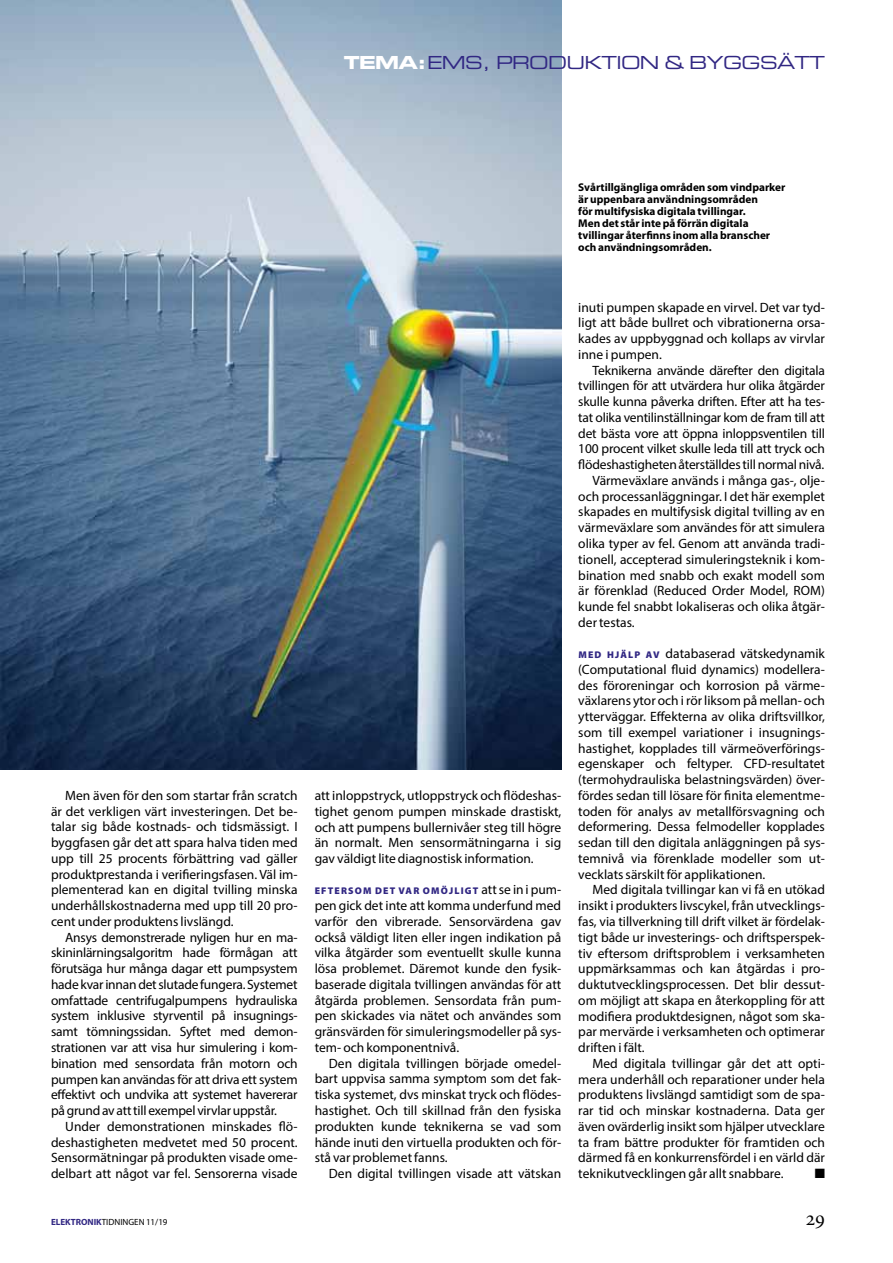
<style>
.page{position:relative;width:893px;height:1263px;background:#fff}
.page>*{position:absolute;margin:0;border:0;box-sizing:border-box;transform-origin:0 0}
.t1{font:18px "Eurostile Extended Two";letter-spacing:-.04em;color:#312783}
.t2{font:13.5px/15.8px "Myriad Pro";color:#000;text-align:justify}
.t3{font:13.5px "Zapf Dingbats ITC";color:#000}
.t4{font:700 11.25px/12px "Myriad Pro";color:#000}
.t5{font:900 9.75px "Myriad Pro";letter-spacing:.12em;color:#312783}
.t6{font:9px "Myriad Pro";color:#000}
.s1{font-family:"Eurostile Bold Extended Two";color:#fff}
.s2{font-weight:700;color:#312783}
.s3{font-weight:400;font-size:13.5px;color:#000}
.s4{font-weight:900;font-size:9.75px;color:#312783}
</style>
<div class="page">
<img style="left:0;top:0;width:561px;height:770px">
<h1 class="t1" style="left:344px;top:51px;width:483px"><span class="s1">TEMA:</span>EMS, PRODUKTION &amp; BYGGSÄTT</h1>
<p class="t4" style="left:578px;top:181px;width:209px">Svårtillgängliga områden som vindparker är uppenbara användningsområden<br>för multifysiska digitala tvillingar.<br>Men det står inte på förrän digitala tvillingar återfinns inom alla branscher och användningsområden.</p>
<p class="t2" style="left:51px;top:787px;width:248px;text-indent:14px">Men även för den som startar från scratch är det verkligen värt investeringen. Det be&shy;talar sig både kostnads- och tidsmässigt. I byggfasen går det att spara halva tiden med upp till 25 procents förbättring vad gäller produktprestanda i verifieringsfasen. Väl im&shy;plementerad kan en digital tvilling minska underhållskostnaderna med upp till 20 pro&shy;cent under produktens livslängd.</p>
<p class="t2" style="left:51px;top:929px;width:248px;text-indent:14px">Ansys demonstrerade nyligen hur en ma&shy;skininlärningsalgoritm hade förmågan att förutsäga hur många dagar ett pumpsystem hade kvar innan det slutade fungera. Systemet omfattade centrifugalpumpens hydrauliska system inklusive styrventil på insugnings&shy;samt tömningssidan. Syftet med demon&shy;strationen var att visa hur simulering i kom&shy;bination med sensordata från motorn och pumpen kan användas för att driva ett system effektivt och undvika att systemet havererar på grund av att till exempel virvlar uppstår.</p>
<p class="t2" style="left:51px;top:1118px;width:248px;text-indent:14px">Under demonstrationen minskades flö&shy;deshastigheten medvetet med 50 procent.<br>Sensormätningar på produkten visade ome&shy;delbart att något var fel. Sensorerna visade</p>
<p class="t6" style="left:51px;top:1216px;width:118px"><span class="s2">ELEKTRONIK</span>TIDNINGEN 11/19</p>
<p class="t2" style="left:315px;top:787px;width:248px">att inloppstryck, utloppstryck och flödeshas&shy;tighet genom pumpen minskade drastiskt, och att pumpens bullernivåer steg till högre än normalt. Men sensormätningarna i sig gav väldigt lite diagnostisk information.</p>
<p class="t5" style="left:315px;top:885px;width:248px">EFTERSOM DET VAR OMÖJLIGT <span class="s3">att se in i pum-</span></p>
<p class="t2" style="left:315px;top:897px;width:248px">pen gick det inte att komma underfund med varför den vibrerade. Sensorvärdena gav också väldigt liten eller ingen indikation på vilka åtgärder som eventuellt skulle kunna lösa problemet. Däremot kunde den fysik&shy;baserade digitala tvillingen användas för att åtgärda problemen. Sensordata från pum&shy;pen skickades via nätet och användes som gränsvärden för simuleringsmodeller på sys&shy;tem- och komponentnivå.</p>
<p class="t2" style="left:315px;top:1055px;width:248px;text-indent:14px">Den digitala tvillingen började omedel&shy;bart uppvisa samma symptom som det fak&shy;tiska systemet, dvs minskat tryck och flödes&shy;hastighet. Och till skillnad från den fysiska produkten kunde teknikerna se vad som hände inuti den virtuella produkten och för&shy;stå var problemet fanns.</p>
<p class="t2" style="left:329px;top:1165px;width:234px">Den digital tvillingen visade att vätskan</p>
<p class="t2" style="left:578px;top:299px;width:248px">inuti pumpen skapade en virvel. Det var tyd&shy;ligt att både bullret och vibrationerna orsa&shy;kades av uppbyggnad och kollaps av virvlar inne i pumpen.</p>
<p class="t2" style="left:593px;top:362px;width:234px">Teknikerna använde därefter den digitala</p>
<p class="t2" style="left:578px;top:378px;width:248px">tvillingen för att utvärdera hur olika åtgärder</p>
<p class="t2" style="left:578px;top:394px;width:248px">skulle kunna påverka driften. Efter att ha tes-</p>
<p class="t2" style="left:578px;top:409px;width:248px">tat olika ventilinställningar kom de fram till att</p>
<p class="t2" style="left:578px;top:425px;width:248px">det bästa vore att öppna inloppsventilen till</p>
<p class="t2" style="left:578px;top:441px;width:248px">100 procent vilket skulle leda till att tryck och</p>
<p class="t2" style="left:578px;top:457px;width:248px">flödeshastigheten återställdes till normal nivå.</p>
<p class="t2" style="left:593px;top:472px;width:234px">Värmeväxlare används i många gas-, olje-</p>
<p class="t2" style="left:578px;top:488px;width:248px">och processanläggningar. I det här exemplet</p>
<p class="t2" style="left:578px;top:504px;width:248px">skapades en multifysisk digital tvilling av en</p>
<p class="t2" style="left:578px;top:520px;width:248px">värmeväxlare som användes för att simulera</p>
<p class="t2" style="left:578px;top:535px;width:248px">olika typer av fel. Genom att använda tradi-</p>
<p class="t2" style="left:578px;top:551px;width:248px">tionell, accepterad simuleringsteknik i kom-</p>
<p class="t2" style="left:578px;top:567px;width:248px">bination med snabb och exakt modell som</p>
<p class="t2" style="left:578px;top:583px;width:248px">är förenklad (Reduced Order Model, ROM)</p>
<p class="t2" style="left:578px;top:598px;width:248px">kunde fel snabbt lokaliseras och olika åtgär-</p>
<p class="t2" style="left:578px;top:614px;width:58px">der testas.</p>
<p class="t2" style="left:578px;top:645px;width:248px"><span class="s4">ME D H J Ä L P AV</span> databaserad vätskedynamik (Computational fluid dynamics) modellera&shy;des föroreningar och korrosion på värme&shy;växlarens ytor och i rör liksom på mellan- och ytterväggar. Effekterna av olika driftsvillkor, som till exempel variationer i insugnings&shy;hastighet, kopplades till värmeöverförings&shy;egenskaper och feltyper. CFD-resultatet (termohydrauliska belastningsvärden) över&shy;fördes sedan till lösare för finita elementme&shy;toden för analys av metallförsvagning och deformering. Dessa felmodeller kopplades sedan till den digitala anläggningen på sys&shy;temnivå via förenklade modeller som ut&shy;vecklats särskilt för applikationen.</p>
<p class="t2" style="left:578px;top:882px;width:248px;text-indent:14px">Med digitala tvillingar kan vi få en utökad insikt i produkters livscykel, från utvecklings&shy;fas, via tillverkning till drift vilket är fördelak&shy;tigt både ur investerings- och driftsperspek&shy;tiv eftersom driftsproblem i verksamheten uppmärksammas och kan åtgärdas i pro&shy;duktutvecklingsprocessen. Det blir dessut&shy;om möjligt att skapa en återkoppling för att modifiera produktdesignen, något som ska&shy;par mervärde i verksamheten och optimerar driften i fält.</p>
<p class="t2" style="left:578px;top:1055px;width:248px;text-indent:14px">Med digitala tvillingar går det att opti&shy;mera underhåll och reparationer under hela produktens livslängd samtidigt som de spa&shy;rar tid och minskar kostnaderna. Data ger även ovärderlig insikt som hjälper utvecklare ta fram bättre produkter för framtiden och därmed få en konkurrensfördel i en värld där teknikutvecklingen går allt snabbare.</p>
<p class="t3" style="left:815px;top:1167px;width:12px">■</p>
</div>
